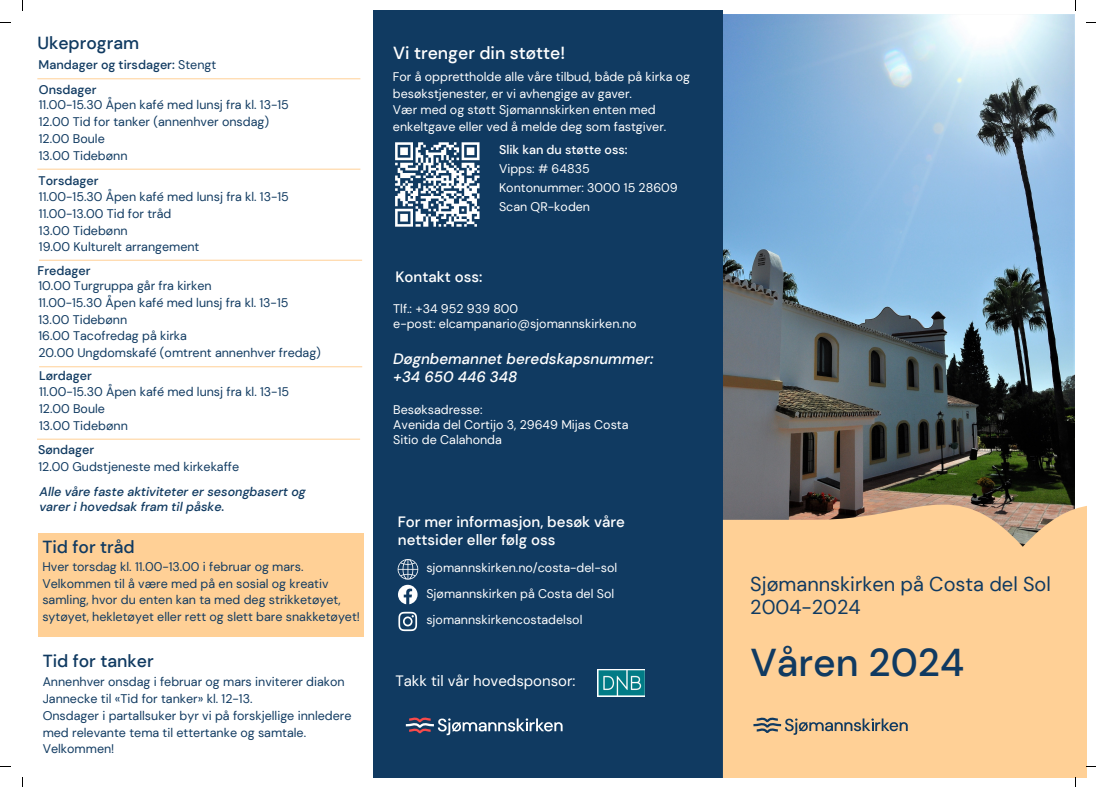
<style>
.page{position:relative;width:1096px;height:787px;background:#fff}
.page>*{position:absolute;margin:0;border:0;box-sizing:border-box;transform-origin:0 0}
.t1{font:500 38.75px "DM Sans";color:#103a61}
.t2{font:20px "DM Sans";color:#103a61}
.t3{font:500 17.5px "DM Sans";color:#103a61}
.t4{font:500 17.5px "DM Sans";color:#fff}
.t5{font:500 15px/17.8px "DM Sans";color:#fff}
.t6{font:italic 500 15px "DM Sans";color:#fff}
.t7{font:15px "DM Sans";color:#fff}
.t8{font:12.5px/16.9px "DM Sans";color:#103a61}
.t9{font:12.5px/16.6px "DM Sans";color:#fff}
.t10{font:500 12.5px "DM Sans";color:#103a61}
.t11{font:italic 500 12.5px/15px "DM Sans";color:#103a61}
.t12{font:500 12.5px "DM Sans";color:#fff}
.s1{font-weight:400}
</style>
<div class="page">
<img style="left:722px;top:15px;width:352px;height:483px">
<div style="left:373px;top:10px;width:349px;height:767px;background:#103a61"></div>
<svg style="left:406px;top:717px;width:156px;height:18px"></svg>
<svg style="left:398px;top:612px;width:19px;height:19px"></svg>
<svg style="left:722px;top:498px;width:364px;height:279px;background:#f3c791"></svg>
<svg style="left:753px;top:717px;width:154px;height:18px;background:#c1a988"></svg>
<svg style="left:397px;top:559px;width:21px;height:45px"></svg>
<hr style="left:37px;top:78px;width:323px;height:1px;background:#ffd096">
<hr style="left:37px;top:169px;width:323px;height:1px;background:#ffd096">
<hr style="left:39px;top:366px;width:323px;height:1px;background:#ffd096">
<hr style="left:39px;top:260px;width:323px;height:1px;background:#ffd096">
<hr style="left:37px;top:439px;width:323px;height:1px;background:#ffd096">
<svg style="left:395px;top:142px;width:84px;height:85px"></svg>
<img style="left:597px;top:669px;width:47px;height:28px">
<div style="left:38px;top:533px;width:326px;height:104px;background:#ffd096"></div>
<p class="t3" style="left:37px;top:32px;width:103px">Ukeprogram</p>
<p class="t10" style="left:39px;top:57px;width:179px">Mandager og tirsdager: <span class="s1">Stengt</span></p>
<p class="t10" style="left:39px;top:82px;width:59px">Onsdager</p>
<p class="t8" style="left:39px;top:96px;width:251px">11.00-15.30 Åpen kafé med lunsj fra kl. 13-15</p>
<p class="t8" style="left:39px;top:113px;width:232px">12.00 Tid for tanker (annenhver onsdag)</p>
<p class="t8" style="left:39px;top:130px;width:67px">12.00 Boule</p>
<p class="t8" style="left:39px;top:147px;width:90px">13.00 Tidebønn</p>
<p class="t10" style="left:39px;top:173px;width:61px">Torsdager</p>
<p class="t8" style="left:39px;top:188px;width:251px">11.00-15.30 Åpen kafé med lunsj fra kl. 13-15</p>
<p class="t8" style="left:39px;top:205px;width:134px">11.00-13.00 Tid for tråd</p>
<p class="t8" style="left:39px;top:222px;width:90px">13.00 Tidebønn</p>
<p class="t8" style="left:39px;top:239px;width:162px">19.00 Kulturelt arrangement</p>
<p class="t10" style="left:38px;top:263px;width:54px">Fredager</p>
<p class="t8" style="left:38px;top:277px;width:175px">10.00 Turgruppa går fra kirken</p>
<p class="t8" style="left:38px;top:294px;width:251px">11.00-15.30 Åpen kafé med lunsj fra kl. 13-15</p>
<p class="t8" style="left:38px;top:311px;width:90px">13.00 Tidebønn</p>
<p class="t8" style="left:38px;top:328px;width:150px">16.00 Tacofredag på kirka</p>
<p class="t8" style="left:38px;top:345px;width:284px">20.00 Ungdomskafé (omtrent annenhver fredag)</p>
<p class="t8" style="left:39px;top:383px;width:251px">11.00-15.30 Åpen kafé med lunsj fra kl. 13-15</p>
<p class="t8" style="left:39px;top:400px;width:67px">12.00 Boule</p>
<p class="t8" style="left:39px;top:417px;width:90px">13.00 Tidebønn</p>
<p class="t10" style="left:39px;top:368px;width:54px">Lørdager</p>
<p class="t10" style="left:38px;top:442px;width:58px">Søndager</p>
<p class="t8" style="left:38px;top:458px;width:202px">12.00 Gudstjeneste med kirkekaffe</p>
<p class="t11" style="left:39px;top:484px;width:268px">Alle våre faste aktiviteter er sesongbasert og varer i hovedsak fram til påske.</p>
<p class="t3" style="left:42px;top:535px;width:94px">Tid for tråd</p>
<p class="t8" style="left:42px;top:558px;width:262px">Hver torsdag kl. 11.00-13.00 i februar og mars.</p>
<p class="t8" style="left:42px;top:575px;width:319px">Velkommen til å være med på en sosial og kreativ samling, hvor du enten kan ta med deg strikketøyet, sytøyet, hekletøyet eller rett og slett bare snakketøyet!</p>
<p class="t3" style="left:43px;top:650px;width:113px">Tid for tanker</p>
<p class="t8" style="left:43px;top:673px;width:303px">Annenhver onsdag i februar og mars inviterer diakon<br>Jannecke til «Tid for tanker» kl. 12-13.</p>
<p class="t8" style="left:43px;top:707px;width:310px">Onsdager i partallsuker byr vi på forskjellige innledere med relevante tema til ettertanke og samtale.<br>Velkommen!</p>
<p class="t4" style="left:393px;top:42px;width:173px">Vi trenger din støtte!</p>
<p class="t9" style="left:393px;top:68px;width:298px">For å opprettholde alle våre tilbud, både på kirka og besøkstjenester, er vi avhengige av gaver.</p>
<p class="t9" style="left:393px;top:102px;width:275px">Vær med og støtt Sjømannskirken enten med enkeltgave eller ved å melde deg som fastgiver.</p>
<p class="t12" style="left:499px;top:142px;width:130px">Slik kan du støtte oss:</p>
<p class="t9" style="left:499px;top:161px;width:92px">Vipps: # 64835</p>
<p class="t9" style="left:499px;top:179px;width:180px">Kontonummer: 3000 15 28609</p>
<p class="t9" style="left:499px;top:198px;width:93px">Scan QR-koden</p>
<p class="t5" style="left:395px;top:268px;width:88px">Kontakt oss:</p>
<p class="t9" style="left:393px;top:300px;width:126px">Tlf.: +34 952 939 800</p>
<p class="t9" style="left:393px;top:315px;width:245px">e-post: elcampanario@sjomannskirken.no</p>
<p class="t6" style="left:393px;top:349px;width:261px">Døgnbemannet beredskapsnummer:</p>
<p class="t6" style="left:393px;top:367px;width:126px">+34 650 446 348</p>
<p class="t9" style="left:393px;top:401px;width:91px">Besøksadresse:</p>
<p class="t9" style="left:393px;top:416px;width:237px">Avenida del Cortijo 3, 29649 Mijas Costa</p>
<p class="t9" style="left:393px;top:431px;width:110px">Sitio de Calahonda</p>
<p class="t5" style="left:398px;top:513px;width:229px">For mer informasjon, besøk våre nettsider eller følg oss</p>
<p class="t9" style="left:426px;top:585px;width:189px">Sjømannskirken på Costa del Sol</p>
<p class="t9" style="left:426px;top:559px;width:192px">sjomannskirken.no/costa-del-sol</p>
<p class="t9" style="left:426px;top:611px;width:158px">sjomannskirkencostadelsol</p>
<p class="t7" style="left:395px;top:671px;width:182px">Takk til vår hovedsponsor:</p>
<p class="t2" style="left:750px;top:571px;width:302px">Sjømannskirken på Costa del Sol</p>
<p class="t2" style="left:750px;top:594px;width:112px">2004-2024</p>
<p class="t1" style="left:750px;top:638px;width:215px">Våren 2024</p>
</div>
